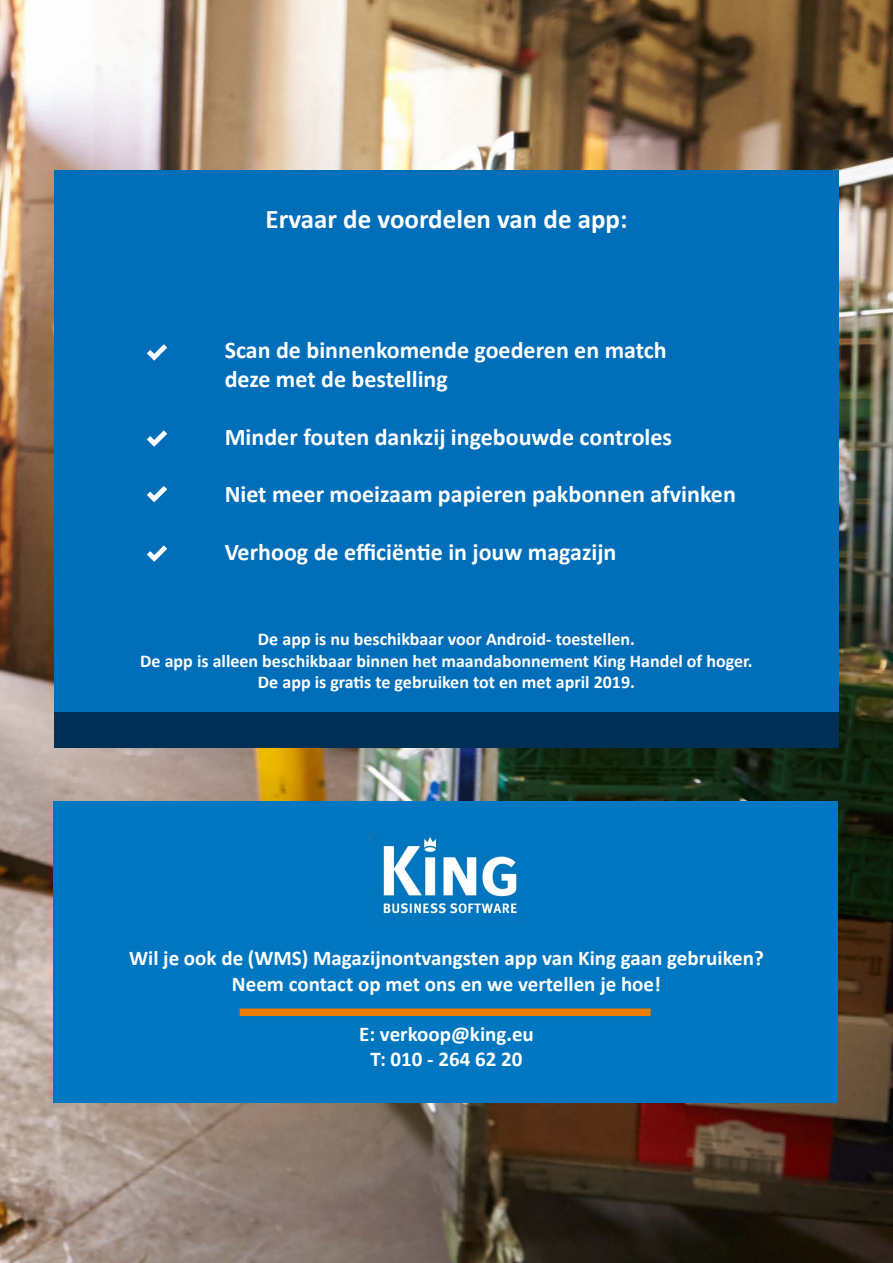
<style>
.page{position:relative;width:893px;height:1263px;background:#fff}
.page>*{position:absolute;margin:0;border:0;box-sizing:border-box;transform-origin:0 0}
.t1{font:700 27px "Calibri";color:#fff}
.t2{font:700 24px/28.8px "Calibri";color:#fff}
.t3{font:700 21px/25.2px "Calibri";color:#fff;text-align:center}
.t4{font:700 18px/21.6px "Calibri";color:#fff;text-align:center}
</style>
<div class="page">
<img style="left:0;top:0;width:893px;height:1263px">
<div style="left:54px;top:170px;width:785px;height:542px;background:#006eb8"></div>
<svg style="left:147px;top:344px;width:20px;height:17px"></svg>
<svg style="left:147px;top:430px;width:20px;height:17px"></svg>
<svg style="left:147px;top:486px;width:20px;height:16px"></svg>
<svg style="left:147px;top:545px;width:20px;height:17px"></svg>
<div style="left:54px;top:712px;width:785px;height:36px;background:#003056"></div>
<div style="left:53px;top:801px;width:785px;height:302px;background:#0077c0"></div>
<div style="left:240px;top:1008px;width:411px;height:8px;background:#ef7d00"></div>
<img style="left:370px;top:833px;width:153px;height:88px">
<p class="t1" style="left:266px;top:202px;width:363px">Ervaar de voordelen van de app:</p>
<p class="t2" style="left:225px;top:336px;width:444px">Scan de binnenkomende goederen en match deze met de bestelling</p>
<p class="t2" style="left:225px;top:422px;width:449px">Minder fouten dankzij ingebouwde controles</p>
<p class="t2" style="left:225px;top:480px;width:513px">Niet meer moeizaam papieren pakbonnen afvinken</p>
<p class="t2" style="left:225px;top:537px;width:393px">Verhoog de efficiëntie in jouw magazijn</p>
<p class="t4" style="left:140px;top:628px;width:614px">De app is nu beschikbaar voor Android- toestellen.<br>De app is alleen beschikbaar binnen het maandabonnement King Handel of hoger.<br>De app is gratis te gebruiken tot en met april 2019.</p>
<p class="t3" style="left:129px;top:946px;width:636px">Wil je ook de (WMS) Magazijnontvangsten app van King gaan gebruiken?<br>Neem contact op met ons en we vertellen je hoe!</p>
<p class="t3" style="left:359px;top:1021px;width:176px">E: verkoop@king.eu<br>T: 010 - 264 62 20</p>
</div>
